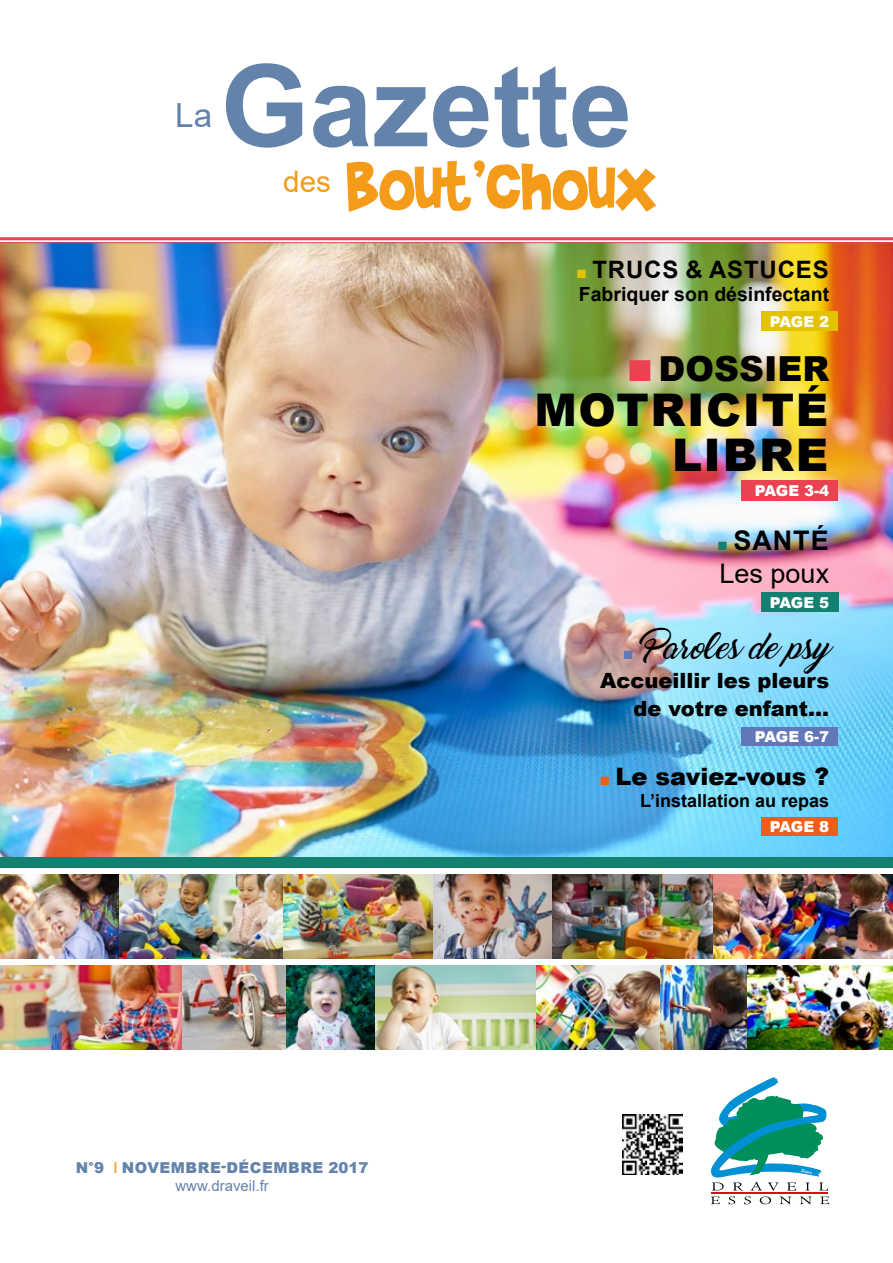
<style>
.page{position:relative;width:893px;height:1263px;background:#fff}
.page>*{position:absolute;margin:0;border:0;box-sizing:border-box;transform-origin:0 0}
.t1{font:700 114px "Arial";color:#6483ab}
.t2{font:78px "Brady Bunch Remastered";color:#f59b1a}
.t3{font:900 45px/45px "Arial";letter-spacing:.035em;color:#000;text-align:right}
.t4{font:900 34.5px "Arial";color:#000}
.t5{font:33.3px "Arial";color:#6483ab}
.t6{font:29.7px "Arial";color:#f59b1a}
.t7{font:27px/32.4px "Arial";color:#000}
.t8{font:27px "Marguerite";color:#000}
.t9{font:900 24px "Arial";color:#000}
.t10{font:700 24px "Arial";letter-spacing:.035em;color:#000}
.t11{font:900 21px/28.5px "Arial";color:#000;text-align:right}
.t12{font:700 19.5px "Arial";color:#000}
.t13{font:700 18px "Arial";color:#000}
.t14{font:900 15px "Arial";letter-spacing:-.02em;color:#fff}
.t15{font:900 15px "Arial";letter-spacing:.035em;color:#6483ab}
.t16{font:15px "Arial";color:#6483ab}
.s1{font-size:18px;color:#e3c300}
.s2{font-weight:700;font-size:45px;color:#e94251}
.s3{font-weight:700;font-size:18px;color:#148070}
.s4{font-weight:700}
.s5{font-family:"Arial";font-weight:700;font-size:18px;color:#6177b9}
.s6{font-weight:700;font-size:18px;color:#eb5e1d}
</style>
<div class="page">
<img style="left:0;top:243px;width:893px;height:614px">
<img style="left:0;top:875px;width:283px;height:83px">
<img style="left:283px;top:875px;width:610px;height:83px">
<img style="left:0;top:966px;width:372px;height:83px">
<img style="left:372px;top:966px;width:521px;height:83px">
<div style="left:0;top:857px;width:893px;height:10px;background:#148070"></div>
<svg style="left:711px;top:1077px;width:118px;height:127px"></svg>
<img style="left:622px;top:1115px;width:60px;height:60px">
<div style="left:761px;top:311px;width:77px;height:20px;background:#e3c300"></div>
<div style="left:741px;top:727px;width:97px;height:19px;background:#6177b9"></div>
<div style="left:761px;top:593px;width:78px;height:19px;background:#148070"></div>
<div style="left:761px;top:817px;width:77px;height:19px;background:#eb5e1d"></div>
<div style="left:741px;top:480px;width:97px;height:21px;background:#e94251"></div>
<hr style="left:0;top:237px;width:893px;height:3px;background:#e94251">
<hr style="left:0;top:242px;width:893px;height:1px;background:#e94251">
<h3 class="t5" style="left:175px;top:93px;width:38px">La</h3>
<h1 class="t1" style="left:220px;top:26px;width:413px">Gazette</h1>
<h3 class="t6" style="left:283px;top:161px;width:49px">des</h3>
<h2 class="t2" style="left:346px;top:145px;width:312px">Bout’choux</h2>
<p class="t10" style="left:576px;top:253px;width:254px"><span class="s1">■</span> TRUCS &amp; ASTUCES</p>
<p class="t12" style="left:579px;top:281px;width:252px">Fabriquer son désinfectant</p>
<p class="t14" style="left:770px;top:311px;width:61px">PAGE 2</p>
<h3 class="t4" style="left:626px;top:344px;width:204px"><span class="s2">■</span>DOSSIER</h3>
<h3 class="t3" style="left:534px;top:386px;width:295px">MOTRICITÉ<br>LIBRE</h3>
<p class="t14" style="left:755px;top:480px;width:76px">PAGE 3-4</p>
<p class="t7" style="left:717px;top:525px;width:114px"><span class="s3">■</span> <span class="s4">SANTÉ<br></span>Les poux</p>
<p class="t14" style="left:770px;top:592px;width:61px">PAGE 5</p>
<p class="t8" style="left:623px;top:634px;width:222px"><span class="s5">■</span> Paroles de psy</p>
<p class="t11" style="left:600px;top:665px;width:231px">Accueillir les pleurs de votre enfant...</p>
<p class="t14" style="left:755px;top:726px;width:76px">PAGE 6-7</p>
<p class="t9" style="left:600px;top:759px;width:231px"><span class="s6">■</span> Le saviez-vous ?</p>
<p class="t13" style="left:640px;top:788px;width:191px">L’installation au repas</p>
<p class="t14" style="left:770px;top:816px;width:61px">PAGE 8</p>
<p class="t15" style="left:76px;top:1157px;width:294px">N°9 NOVEMBRE-DÉCEMBRE 2017</p>
<p class="t16" style="left:175px;top:1175px;width:95px">www.draveil.fr</p>
</div>
